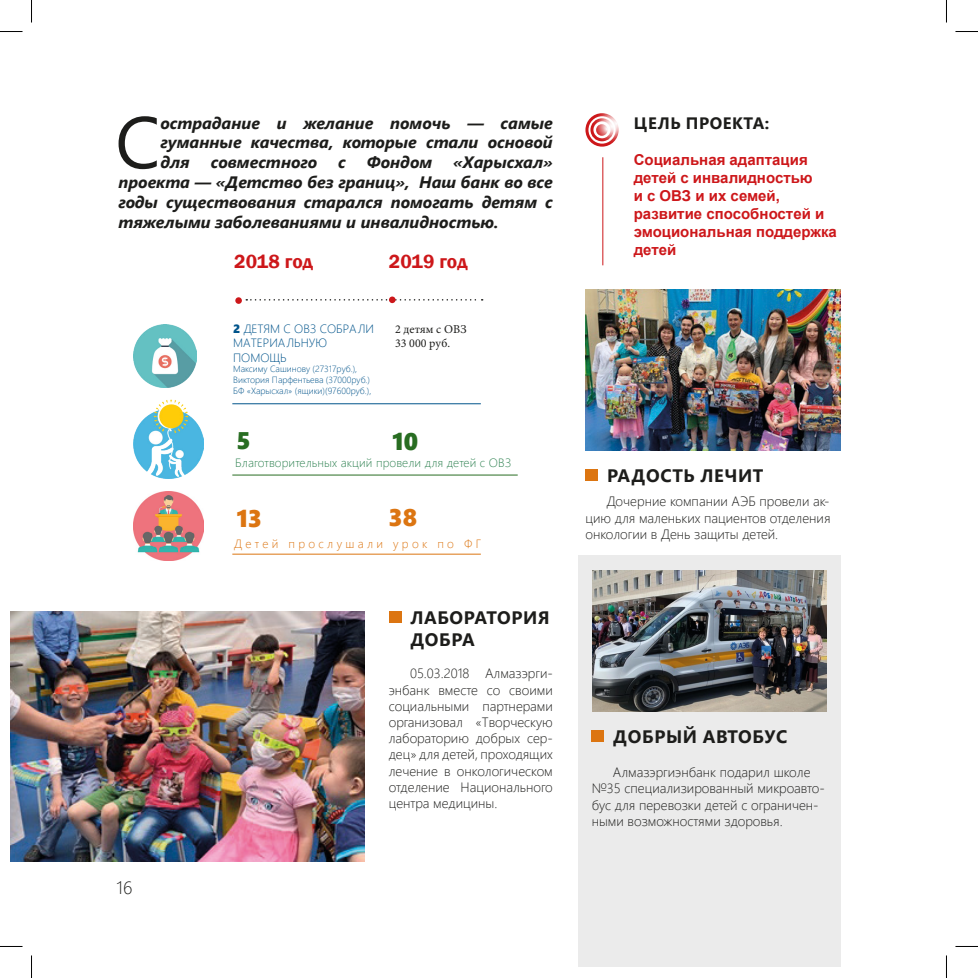
<style>
.page{position:relative;width:978px;height:978px;background:#fff}
.page>*{position:absolute;margin:0;border:0;box-sizing:border-box;transform-origin:0 0}
.t1{font:73.05px "Segoe UI";color:#1d1d1b}
.t2{font:24px "Segoe UI Black";color:#dc7511}
.t3{font:24px "Segoe UI Black";color:#286d22}
.t4{font:600 19.5px "Franklin Gothic";color:#cd171a}
.t5{font:700 18px "Segoe UI";letter-spacing:.035em;color:#1d1d1b}
.t6{font:300 18px "Segoe UI";color:#1d1d1b}
.t7{font:italic 700 16.5px/19.8px "Segoe UI";color:#1d1d1b;text-align:justify}
.t8{font:700 16.5px "Segoe UI";letter-spacing:.035em;color:#1d1d1b}
.t9{font:700 15px/18px "Arial";color:#cd171a}
.t10{font:300 13.5px/16.2px "Segoe UI";color:#1d1d1b;text-align:justify}
.t11{font:300 12px "Segoe UI";letter-spacing:.01em;color:#318353}
.t12{font:300 12px/14.4px "Segoe UI";color:#00548b}
.t13{font:300 12px "Segoe UI";letter-spacing:.28em;color:#dc7511}
.t14{font:12px "Minion Pro";color:#1d1d1b}
.t15{font:300 9px/10.8px "Segoe UI";color:#00548b}
.s1{font-family:"Segoe UI Black";font-weight:400}
</style>
<div class="page">
<div style="left:578px;top:555px;width:262px;height:411px;background:#ebebeb"></div>
<img style="left:585px;top:289px;width:254px;height:161px">
<img style="left:10px;top:611px;width:355px;height:250px">
<img style="left:592px;top:570px;width:234px;height:141px">
<svg style="left:246px;top:299px;width:236px;height:1px"></svg>
<hr style="left:232px;top:403px;width:248px;height:1px;background:#00548b">
<hr style="left:232px;top:474px;width:285px;height:1px;background:#286d22">
<hr style="left:232px;top:553px;width:248px;height:1px;background:#dc7511">
<div style="left:235px;top:297px;width:7px;height:7px;background:#cd171a;border-radius:50%"></div>
<div style="left:389px;top:296px;width:6px;height:7px;background:#cd171a;border-radius:50%"></div>
<div style="left:585px;top:113px;width:33px;height:34px;border:3px solid #cd171a;border-radius:50%"></div>
<svg style="left:586px;top:113px;width:33px;height:34px"></svg>
<hr style="left:602px;top:157px;width:1px;height:108px;background:#cd171a">
<div style="left:388px;top:611px;width:13px;height:12px;background:#dc7511"></div>
<div style="left:585px;top:468px;width:12px;height:12px;background:#dc7511"></div>
<div style="left:591px;top:730px;width:13px;height:12px;background:#dc7511"></div>
<img style="left:133px;top:324px;width:64px;height:63px">
<img style="left:133px;top:399px;width:70px;height:79px">
<img style="left:133px;top:491px;width:70px;height:70px">
<svg style="left:0;top:31px;width:22px;height:1px"></svg>
<svg style="left:955px;top:31px;width:22px;height:1px"></svg>
<svg style="left:31px;top:0;width:1px;height:23px"></svg>
<svg style="left:31px;top:955px;width:1px;height:22px"></svg>
<p class="t1" style="left:115px;top:73px;width:47px">С</p>
<p class="t7" style="left:160px;top:110px;width:394px">острадание и желание помочь — самые гуманные качества, которые стали основой для</p>
<p class="t7" style="left:211px;top:150px;width:108px">совместного</p>
<p class="t7" style="left:338px;top:150px;width:9px">с</p>
<p class="t7" style="left:367px;top:150px;width:67px">Фондом</p>
<p class="t7" style="left:118px;top:150px;width:435px;text-indent:334px">«Харысхал» проекта — «Детство без границ», Наш банк во все годы существования старался помогать детям с тяжелыми заболеваниями и инвалидностью.</p>
<p class="t4" style="left:234px;top:249px;width:80px">2018 год</p>
<p class="t4" style="left:389px;top:249px;width:80px">2019 год</p>
<p class="t12" style="left:233px;top:320px;width:142px"><span class="s1">2</span> ДЕТЯМ С ОВЗ СОБРАЛИ<br>МАТЕРИАЛЬНУЮ<br>ПОМОЩЬ</p>
<p class="t15" style="left:233px;top:363px;width:125px">Максиму Сашинову (27317руб.),</p>
<p class="t15" style="left:233px;top:373px;width:140px">Виктория Парфентьева (37000руб.)<br>БФ «Харысхал» (ящики)(97600руб.),</p>
<p class="t3" style="left:236px;top:423px;width:16px">5</p>
<p class="t14" style="left:395px;top:321px;width:73px">2 детям с ОВЗ</p>
<p class="t14" style="left:395px;top:335px;width:57px">33 000 руб.</p>
<p class="t3" style="left:392px;top:424px;width:27px">10</p>
<p class="t11" style="left:235px;top:451px;width:277px">Благотворительных акций провели для детей с ОВЗ</p>
<p class="t2" style="left:388px;top:500px;width:30px">38</p>
<p class="t2" style="left:236px;top:501px;width:27px">13</p>
<p class="t13" style="left:234px;top:532px;width:248px">Детей прослушали урок по ФГ</p>
<h3 class="t6" style="left:117px;top:870px;width:17px">16</h3>
<p class="t5" style="left:410px;top:600px;width:141px">ЛАБОРАТОРИЯ</p>
<p class="t5" style="left:410px;top:622px;width:66px">ДОБРА</p>
<p class="t10" style="left:388px;top:664px;width:165px;text-indent:21px">05.03.2018 Алмазэрги&shy;энбанк вместе со своими социальными партнерами организовал «Творческую лабораторию добрых сер&shy;дец» для детей, проходящих лечение в онкологическом отделение Национального центра медицины.</p>
<p class="t8" style="left:633px;top:107px;width:137px">ЦЕЛЬ ПРОЕКТА:</p>
<p class="t9" style="left:633px;top:150px;width:205px">Социальная адаптация детей с инвалидностью<br>и с ОВЗ и их семей, развитие способностей и эмоциональная поддержка детей</p>
<p class="t5" style="left:607px;top:458px;width:158px">РАДОСТЬ ЛЕЧИТ</p>
<p class="t10" style="left:585px;top:492px;width:246px;text-indent:21px">Дочерние компании АЭБ провели ак&shy;цию для маленьких пациентов отделения онкологии в День защиты детей.</p>
<p class="t5" style="left:613px;top:719px;width:175px">ДОБРЫЙ АВТОБУС</p>
<p class="t10" style="left:591px;top:762px;width:234px;text-align:left;text-indent:21px">Алмазэргиэнбанк подарил школе №35 специализированный микроавто&shy;бус для перевозки детей с ограничен&shy;ными возможностями здоровья.</p>
</div>
